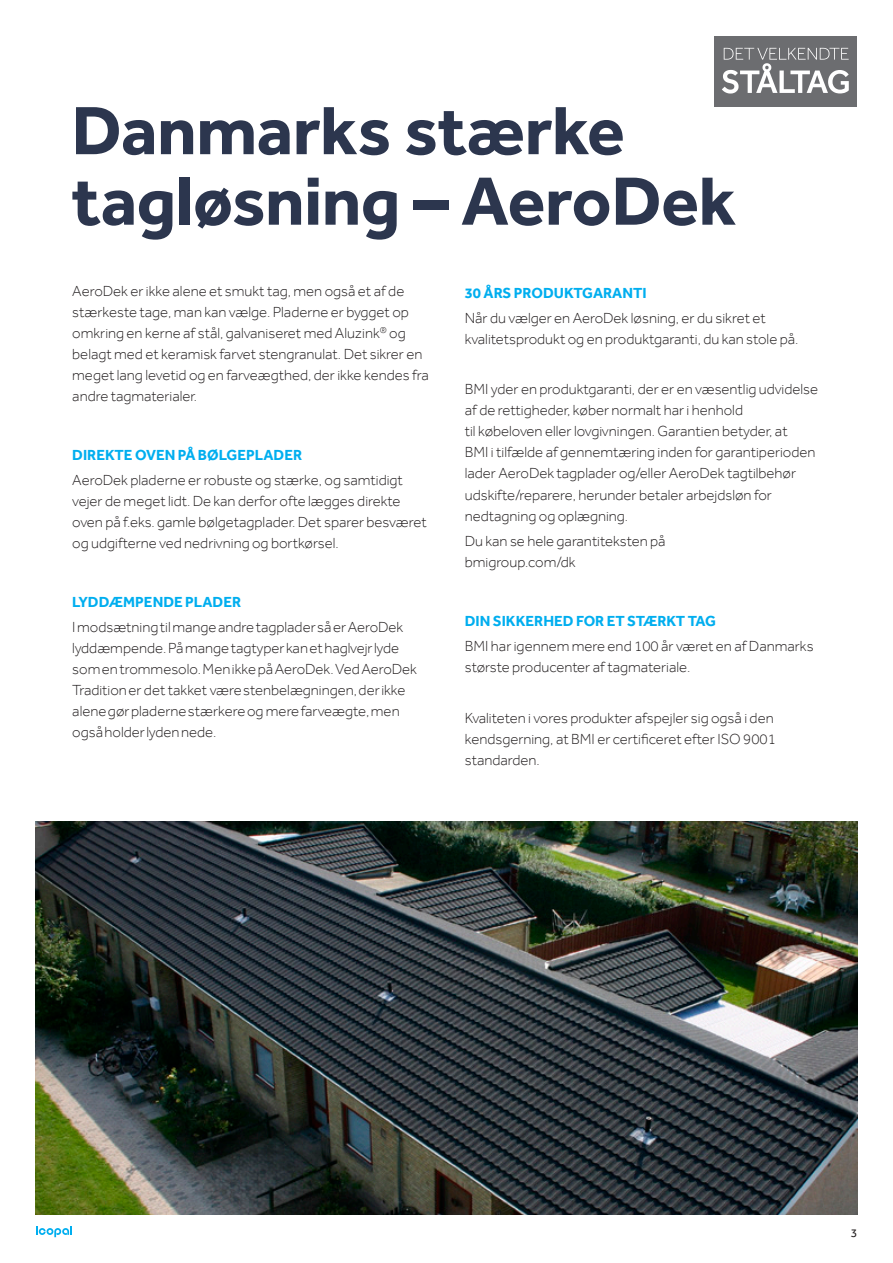
<style>
.page{position:relative;width:893px;height:1263px;background:#fff}
.page>*{position:absolute;margin:0;border:0;box-sizing:border-box;transform-origin:0 0}
.t1{font:700 70.5px/70.5px "Effra";letter-spacing:-.005em;color:#2c364e}
.t2{font:300 15px/21px "Effra";color:#231f20}
.t3{font:700 15px "Effra";color:#00aeef}
.t4{font:12px "Effra";color:#231f20}
</style>
<div class="page">
<img style="left:36px;top:821px;width:821px;height:393px">
<div style="left:714px;top:36px;width:143px;height:71px;background:#6c6d70"></div>
<svg style="left:722px;top:48px;width:127px;height:46px"></svg>
<svg style="left:36px;top:1226px;width:36px;height:11px"></svg>
<h1 class="t1" style="left:71px;top:94px;width:666px">Danmarks stærke tagløsning – AeroDek</h1>
<p class="t2" style="left:72px;top:280px;width:358px">AeroDek er ikke alene et smukt tag, men også et af de stærkeste tage, man kan vælge. Pladerne er bygget op omkring en kerne af stål, galvaniseret med Aluzink<sup>®</sup> og belagt med et keramisk farvet stengranulat. Det sikrer en meget lang levetid og en farveægthed, der ikke kendes fra andre tagmaterialer.</p>
<p class="t3" style="left:72px;top:446px;width:231px">DIREKTE OVEN PÅ BØLGEPLADER</p>
<p class="t2" style="left:72px;top:469px;width:356px">AeroDek pladerne er robuste og stærke, og samtidigt vejer de meget lidt. De kan derfor ofte lægges direkte oven på f.eks. gamle bølgetagplader. Det sparer besværet og udgifterne ved nedrivning og bortkørsel.</p>
<p class="t3" style="left:72px;top:593px;width:170px">LYDDÆMPENDE PLADER</p>
<p class="t2" style="left:72px;top:617px;width:346px">I modsætning til mange andre tagplader så er AeroDek lyddæmpende. På mange tagtyper kan et haglvejr lyde som en trommesolo. Men ikke på AeroDek. Ved AeroDek Tradition er det takket være stenbelægningen, der ikke alene gør pladerne stærkere og mere farveægte, men også holder lyden nede.</p>
<p class="t3" style="left:465px;top:284px;width:183px">30 ÅRS PRODUKTGARANTI</p>
<p class="t2" style="left:465px;top:307px;width:335px">Når du vælger en AeroDek løsning, er du sikret et kvalitetsprodukt og en produktgaranti, du kan stole på.</p>
<p class="t2" style="left:465px;top:379px;width:355px">BMI yder en produktgaranti, der er en væsentlig udvidelse af de rettigheder, køber normalt har i henhold<br>til købeloven eller lovgivningen. Garantien betyder, at<br>BMI i tilfælde af gennemtæring inden for garantiperioden lader AeroDek tagplader og/eller AeroDek tagtilbehør udskifte/reparere, herunder betaler arbejdsløn for nedtagning og oplægning.</p>
<p class="t2" style="left:465px;top:530px;width:202px">Du kan se hele garantiteksten på bmigroup.com/dk</p>
<p class="t3" style="left:465px;top:612px;width:253px">DIN SIKKERHED FOR ET STÆRKT TAG</p>
<p class="t2" style="left:465px;top:635px;width:350px">BMI har igennem mere end 100 år været en af Danmarks største producenter af tagmateriale.</p>
<p class="t2" style="left:465px;top:707px;width:313px">Kvaliteten i vores produkter afspejler sig også i den kendsgerning, at BMI er certificeret efter ISO 9001 standarden.</p>
<p class="t4" style="left:851px;top:1226px;width:8px">3</p>
</div>
